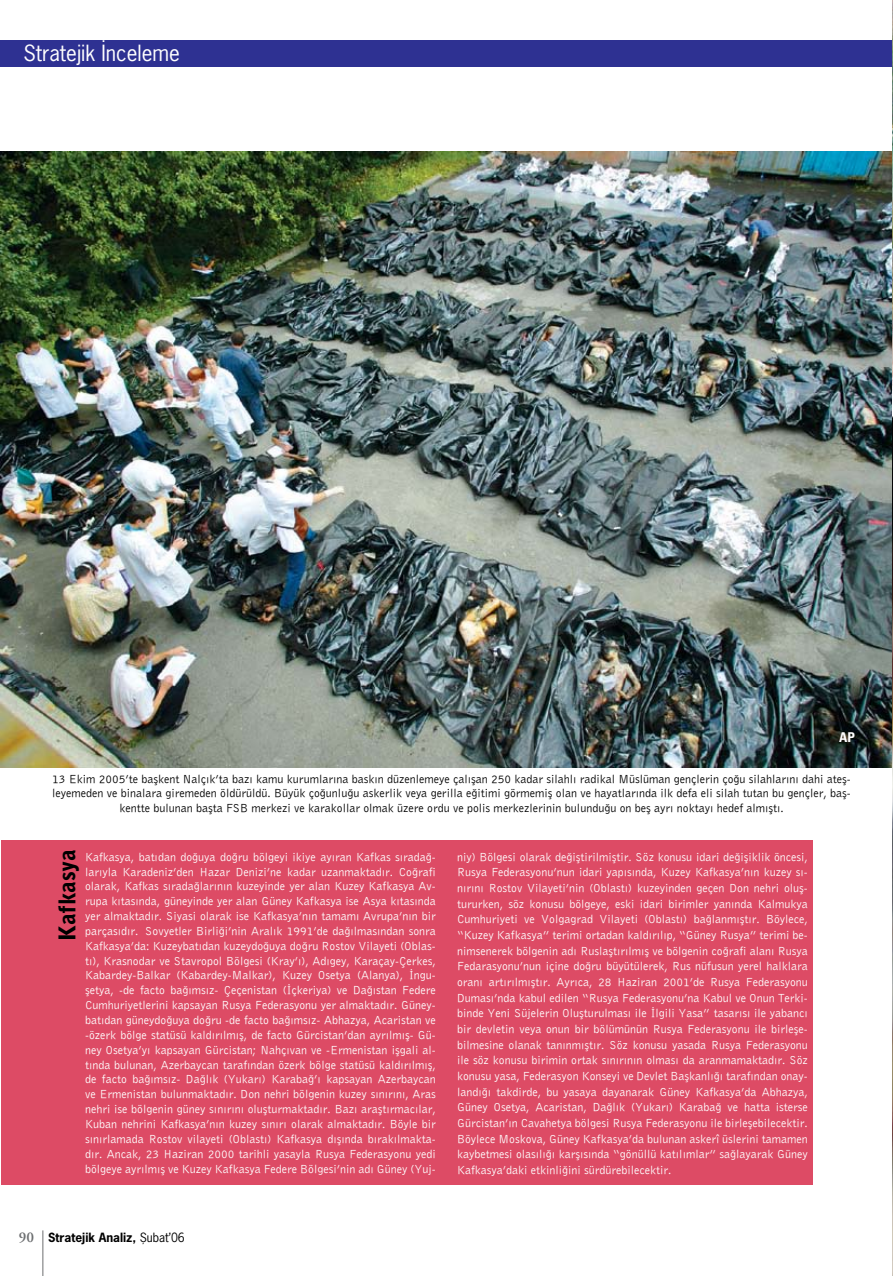
<style>
.page{position:relative;width:893px;height:1276px;background:#fff}
.page>*{position:absolute;margin:0;border:0;box-sizing:border-box;transform-origin:0 0}
.t1{font:22.5px "Bell Gothic X Black";color:#000}
.t2{font:21px "News Gothic";color:#fff}
.t3{font:700 13.5px "Univers Con Pro";color:#fff}
.t4{font:12px/14.9px "Bell Gothic X";color:#fff;text-align:justify}
.t5{font:12px/14.4px "Bell Gothic X";color:#000;text-align:center}
.t6{font:700 12px "News Gothic";color:#000}
.s1{font-family:"Adobe Garamond Pro";font-weight:600;font-size:15px;color:#6d6f71}
.s2{font-weight:400}
</style>
<div class="page">
<hr style="left:42px;top:1230px;width:1px;height:46px;background:#6d6f71">
<div style="left:0;top:41px;width:893px;height:26px;background:#2e3192"></div>
<div style="left:1px;top:840px;width:811px;height:345px;background:#dd4b65"></div>
<img style="left:0;top:151px;width:892px;height:616px">
<img style="left:892px;top:0;width:1px;height:1276px">
<h2 class="t2" style="left:23px;top:40px;width:158px">Stratejik İnceleme</h2>
<p class="t3" style="left:839px;top:726px;width:17px">AP</p>
<p class="t5" style="left:52px;top:771px;width:800px">13 Ekim 2005’te başkent Nalçık’ta bazı kamu kurumlarına baskın düzenlemeye çalışan 250 kadar silahlı radikal Müslüman gençlerin çoğu silahlarını dahi ateş&shy;leyemeden ve binalara giremeden öldürüldü. Büyük çoğunluğu askerlik veya gerilla eğitimi görmemiş olan ve hayatlarında ilk defa eli silah tutan bu gençler, baş&shy;kentte bulunan başta FSB merkezi ve karakollar olmak üzere ordu ve polis merkezlerinin bulunduğu on beş ayrı noktayı hedef almıştı.</p>
<p class="t4" style="left:85px;top:849px;width:352px">Kafkasya, batıdan doğuya doğru bölgeyi ikiye ayıran Kafkas sıradağ&shy;larıyla Karadeniz’den Hazar Denizi’ne kadar uzanmaktadır. Coğrafi olarak, Kafkas sıradağlarının kuzeyinde yer alan Kuzey Kafkasya Av&shy;rupa kıtasında, güneyinde yer alan Güney Kafkasya ise Asya kıtasında yer almaktadır. Siyasi olarak ise Kafkasya’nın tamamı Avrupa’nın bir parçasıdır. Sovyetler Birliği’nin Aralık 1991’de dağılmasından sonra Kafkasya’da: Kuzeybatıdan kuzeydoğuya doğru Rostov Vilayeti (Oblas&shy;tı), Krasnodar ve Stavropol Bölgesi (Kray’ı), Adıgey, Karaçay-Çerkes, Kabardey-Balkar (Kabardey-Malkar), Kuzey Osetya (Alanya), İngu&shy;şetya, -de facto bağımsız- Çeçenistan (İçkeriya) ve Dağıstan Federe Cumhuriyetlerini kapsayan Rusya Federasyonu yer almaktadır. Güney&shy;batıdan güneydoğuya doğru -de facto bağımsız- Abhazya, Acaristan ve -özerk bölge statüsü kaldırılmış, de facto Gürcistan’dan ayrılmış- Gü&shy;ney Osetya’yı kapsayan Gürcistan; Nahçıvan ve -Ermenistan işgali al&shy;tında bulunan, Azerbaycan tarafından özerk bölge statüsü kaldırılmış, de facto bağımsız- Dağlık (Yukarı) Karabağ’ı kapsayan Azerbaycan ve Ermenistan bulunmaktadır. Don nehri bölgenin kuzey sınırını, Aras nehri ise bölgenin güney sınırını oluşturmaktadır. Bazı araştırmacılar, Kuban nehrini Kafkasya’nın kuzey sınırı olarak almaktadır. Böyle bir sınırlamada Rostov vilayeti (Oblastı) Kafkasya dışında bırakılmakta&shy;dır. Ancak, 23 Haziran 2000 tarihli yasayla Rusya Federasyonu yedi bölgeye ayrılmış ve Kuzey Kafkasya Federe Bölgesi’nin adı Güney (Yuj-</p>
<p class="t4" style="left:457px;top:848px;width:352px;line-height:15.6px">niy) Bölgesi olarak değiştirilmiştir. Söz konusu idari değişiklik öncesi, Rusya Federasyonu’nun idari yapısında, Kuzey Kafkasya’nın kuzey sı&shy;nırını Rostov Vilayeti’nin (Oblastı) kuzeyinden geçen Don nehri oluş&shy;tururken, söz konusu bölgeye, eski idari birimler yanında Kalmukya Cumhuriyeti ve Volgagrad Vilayeti (Oblastı) bağlanmıştır. Böylece, “Kuzey Kafkasya” terimi ortadan kaldırılıp, “Güney Rusya” terimi be&shy;nimsenerek bölgenin adı Ruslaştırılmış ve bölgenin coğrafi alanı Rusya Fedarasyonu’nun içine doğru büyütülerek, Rus nüfusun yerel halklara oranı artırılmıştır. Ayrıca, 28 Haziran 2001’de Rusya Federasyonu Duması’nda kabul edilen “Rusya Federasyonu’na Kabul ve Onun Terki&shy;binde Yeni Süjelerin Oluşturulması ile İlgili Yasa” tasarısı ile yabancı bir devletin veya onun bir bölümünün Rusya Federasyonu ile birleşe&shy;bilmesine olanak tanınmıştır. Söz konusu yasada Rusya Federasyonu ile söz konusu birimin ortak sınırının olması da aranmamaktadır. Söz konusu yasa, Federasyon Konseyi ve Devlet Başkanlığı tarafından onay&shy;landığı takdirde, bu yasaya dayanarak Güney Kafkasya’da Abhazya, Güney Osetya, Acaristan, Dağlık (Yukarı) Karabağ ve hatta isterse Gürcistan’ın Cavahetya bölgesi Rusya Federasyonu ile birleşebilecektir.<br>Böylece Moskova, Güney Kafkasya’da bulunan askerî üslerini tamamen kaybetmesi olasılığı karşısında “gönüllü katılımlar” sağlayarak Güney Kafkasya’daki etkinliğini sürdürebilecektir.</p>
<h1 class="t1" style="left:53px;top:941px;width:94px;rotate:-90deg">Kafkasya</h1>
<p class="t6" style="left:19px;top:1230px;width:168px"><span class="s1">90</span> Stratejik Analiz, <span class="s2">Şubat’06</span></p>
</div>
